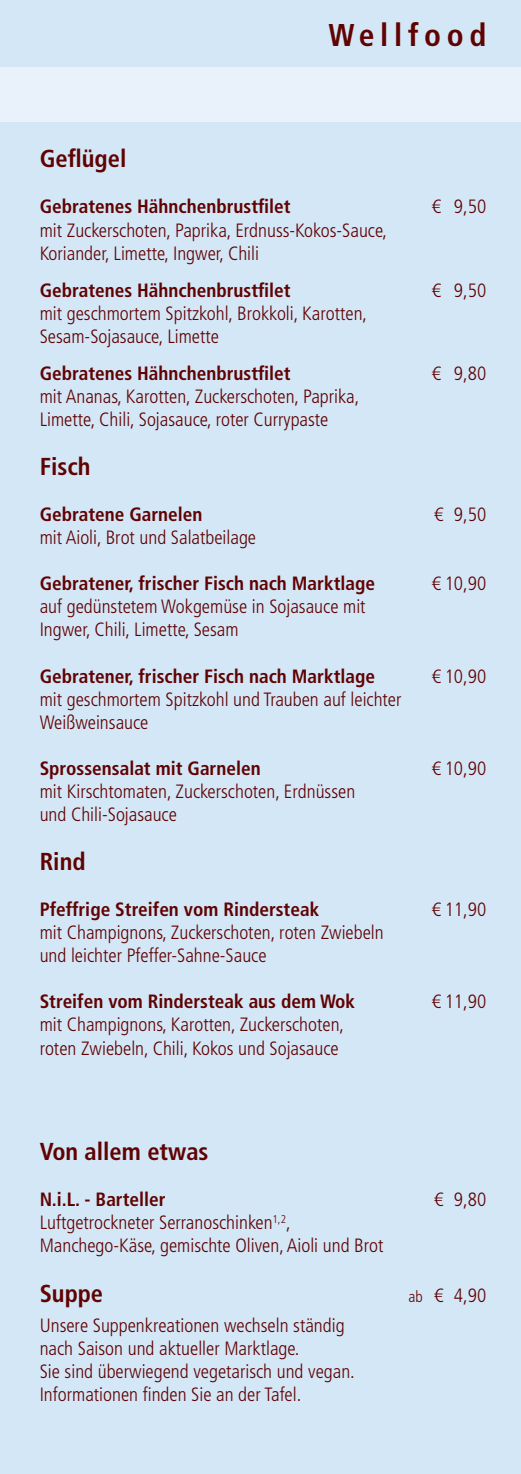
<style>
.page{position:relative;width:521px;height:1474px;background:#fff}
.page>*{position:absolute;margin:0;border:0;box-sizing:border-box;transform-origin:0 0}
.t1{font:700 condensed 31.5px "Frutiger LT Std";letter-spacing:.18em;color:#600202}
.t2{font:700 condensed 24.5px "Frutiger LT Std";color:#600202}
.t3{font:300 condensed 19.25px/23.1px "Frutiger LT Std";color:#600202}
.t4{font:700 condensed 19.25px "Frutiger LT Std";color:#600202}
.s1{font-size:15.75px}
</style>
<div class="page">
<div style="left:0;top:0;width:521px;height:1473px;background:#d4e7f6"></div>
<div style="left:0;top:67px;width:521px;height:55px;background:#e9f2fa"></div>
<h1 class="t1" style="left:328px;top:17px;width:159px">Wellfood</h1>
<p class="t2" style="left:40px;top:144px;width:88px">Geflügel</p>
<p class="t4" style="left:40px;top:195px;width:252px">Gebratenes Hähnchenbrustfilet</p>
<p class="t3" style="left:432px;top:195px;width:56px">€ 9,50</p>
<p class="t3" style="left:40px;top:219px;width:349px">mit Zuckerschoten, Paprika, Erdnuss-Kokos-Sauce,<br>Koriander, Limette, Ingwer, Chili</p>
<p class="t4" style="left:40px;top:279px;width:252px">Gebratenes Hähnchenbrustfilet</p>
<p class="t3" style="left:432px;top:279px;width:56px">€ 9,50</p>
<p class="t3" style="left:40px;top:302px;width:329px">mit geschmortem Spitzkohl, Brokkoli, Karotten,<br>Sesam-Sojasauce, Limette</p>
<p class="t4" style="left:40px;top:362px;width:252px">Gebratenes Hähnchenbrustfilet</p>
<p class="t3" style="left:432px;top:362px;width:56px">€ 9,80</p>
<p class="t3" style="left:40px;top:385px;width:321px">mit Ananas, Karotten, Zuckerschoten, Paprika,<br>Limette, Chili, Sojasauce, roter Currypaste</p>
<p class="t2" style="left:40px;top:451px;width:52px">Fisch</p>
<p class="t4" style="left:40px;top:503px;width:164px">Gebratene Garnelen</p>
<p class="t3" style="left:434px;top:503px;width:54px">€ 9,50</p>
<p class="t3" style="left:40px;top:526px;width:218px">mit Aioli, Brot und Salatbeilage</p>
<p class="t4" style="left:40px;top:572px;width:337px">Gebratener, frischer Fisch nach Marktlage</p>
<p class="t3" style="left:432px;top:572px;width:56px">€ 10,90</p>
<p class="t3" style="left:40px;top:595px;width:327px">auf gedünstetem Wokgemüse in Sojasauce mit<br>Ingwer, Chili, Limette, Sesam</p>
<p class="t4" style="left:40px;top:664px;width:337px">Gebratener, frischer Fisch nach Marktlage</p>
<p class="t3" style="left:432px;top:664px;width:56px">€ 10,90</p>
<p class="t3" style="left:40px;top:688px;width:363px">mit geschmortem Spitzkohl und Trauben auf leichter<br>Weißweinsauce</p>
<p class="t4" style="left:40px;top:757px;width:222px">Sprossensalat mit Garnelen</p>
<p class="t3" style="left:432px;top:757px;width:56px">€ 10,90</p>
<p class="t3" style="left:40px;top:780px;width:317px">mit Kirschtomaten, Zuckerschoten, Erdnüssen und Chili-Sojasauce</p>
<p class="t2" style="left:40px;top:846px;width:47px">Rind</p>
<p class="t4" style="left:40px;top:897px;width:281px">Pfeffrige Streifen vom Rindersteak</p>
<p class="t3" style="left:432px;top:898px;width:56px">€ 11,90</p>
<p class="t3" style="left:40px;top:921px;width:346px">mit Champignons, Zuckerschoten, roten Zwiebeln und leichter Pfeffer-Sahne-Sauce</p>
<p class="t4" style="left:40px;top:990px;width:317px">Streifen vom Rindersteak aus dem Wok</p>
<p class="t3" style="left:432px;top:990px;width:56px">€ 11,90</p>
<p class="t3" style="left:40px;top:1013px;width:306px">mit Champignons, Karotten, Zuckerschoten, roten Zwiebeln, Chili, Kokos und Sojasauce</p>
<p class="t2" style="left:40px;top:1136px;width:170px">Von allem etwas</p>
<p class="t4" style="left:40px;top:1187px;width:127px">N.i.L. - Barteller</p>
<p class="t3" style="left:434px;top:1187px;width:54px">€ 9,80</p>
<p class="t3" style="left:40px;top:1210px;width:345px">Luftgetrockneter Serranoschinken<sup>1,2</sup>,<br>Manchego-Käse, gemischte Oliven, Aioli und Brot</p>
<p class="t2" style="left:40px;top:1278px;width:65px">Suppe</p>
<p class="t3" style="left:408px;top:1283px;width:79px"><span class="s1">ab</span> € 4,90</p>
<p class="t3" style="left:40px;top:1313px;width:317px">Unsere Suppenkreationen wechseln ständig nach Saison und aktueller Marktlage.<br>Sie sind überwiegend vegetarisch und vegan.<br>Informationen finden Sie an der Tafel.</p>
</div>
